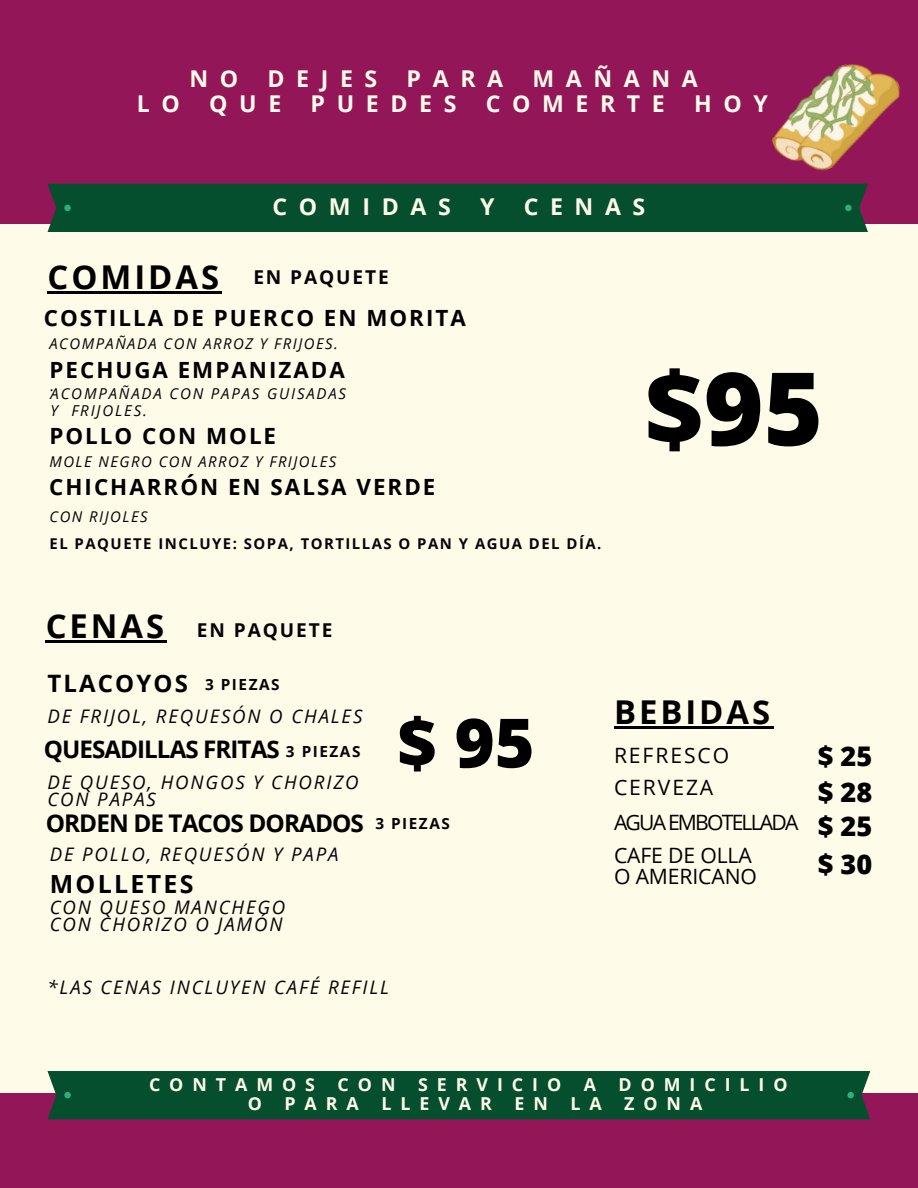
<style>
.page{position:relative;width:918px;height:1188px;background:#fffbe9}
.page>*{position:absolute;margin:0;border:0;box-sizing:border-box;transform-origin:0 0}
.t1{font:800 101.55px "Open Sans";color:#000}
.t2{font:800 68.1px "Open Sans";color:#000}
.t3{font:700 32.85px "Open Sans";letter-spacing:.09em;color:#000}
.t4{font:800 27.15px "Open Sans";color:#000}
.t5{font:700 25.05px "Open Sans";letter-spacing:.09em;color:#000}
.t6{font:700 24.3px "Open Sans";letter-spacing:-.04em;color:#000}
.t7{font:700 24.15px "Open Sans";letter-spacing:-.04em;color:#000}
.t8{font:700 24px "Open Sans";letter-spacing:.09em;color:#000}
.t9{font:700 23.1px "Open Sans";letter-spacing:.505em;color:#fffbe9}
.t10{font:700 22.35px "Open Sans";letter-spacing:.09em;color:#000}
.t11{font:21.15px "Open Sans";letter-spacing:-.005em;color:#000}
.t12{font:21.15px "Open Sans";letter-spacing:.09em;color:#000}
.t13{font:21.15px "Open Sans";letter-spacing:-.085em;color:#000}
.t14{font:700 19.05px "Open Sans";letter-spacing:.1em;color:#080305}
.t15{font:italic 18.75px/16.8px "Open Sans";letter-spacing:.1em;color:#080305}
.t16{font:700 17.85px "Open Sans";letter-spacing:.505em;color:#fffbe9}
.t17{font:700 15.3px "Open Sans";letter-spacing:.1em;color:#080305}
.t18{font:italic 15px "Open Sans";letter-spacing:.12em;color:#080305}
.t19{font:italic 14.85px "Open Sans";letter-spacing:.1em;color:#080305}
.t20{font:700 14.85px "Open Sans";letter-spacing:.1em;color:#080305}
</style>
<div class="page">
<div style="left:0;top:0;width:918px;height:224px;background:#931758"></div>
<div style="left:47px;top:184px;width:821px;height:48px;background:#054e2e"></div>
<div style="left:845px;top:205px;width:7px;height:6px;background:#27b27a;border-radius:50%"></div>
<div style="left:64px;top:205px;width:7px;height:6px;background:#27b27a;border-radius:50%"></div>
<div style="left:0;top:1094px;width:918px;height:94px;background:#931758"></div>
<div style="left:47px;top:1071px;width:823px;height:48px;background:#054e2e"></div>
<div style="left:847px;top:1092px;width:7px;height:6px;background:#27b27a;border-radius:50%"></div>
<div style="left:64px;top:1092px;width:7px;height:6px;background:#27b27a;border-radius:50%"></div>
<img style="left:756px;top:64px;width:145px;height:120px">
<hr style="left:47px;top:291px;width:175px;height:2px;background:#000">
<hr style="left:614px;top:727px;width:159px;height:2px;background:#000">
<hr style="left:46px;top:640px;width:121px;height:2px;background:#000">
<p class="t9" style="left:189px;top:63px;width:50px">N O</p>
<p class="t9" style="left:267px;top:63px;width:111px">DEJES</p>
<p class="t9" style="left:407px;top:63px;width:98px">PARA</p>
<p class="t9" style="left:532px;top:63px;width:167px">MAÑANA</p>
<p class="t9" style="left:137px;top:87px;width:45px">L O</p>
<p class="t9" style="left:209px;top:87px;width:74px">QUE</p>
<p class="t9" style="left:311px;top:87px;width:147px">PUEDES</p>
<p class="t9" style="left:486px;top:87px;width:181px">COMERTE</p>
<p class="t9" style="left:694px;top:87px;width:75px">HOY</p>
<p class="t9" style="left:273px;top:190px;width:180px">COMIDAS</p>
<p class="t9" style="left:480px;top:190px;width:16px">Y</p>
<p class="t9" style="left:524px;top:190px;width:123px">CENAS</p>
<p class="t3" style="left:47px;top:254px;width:173px">COMIDAS</p>
<p class="t14" style="left:253px;top:264px;width:137px">EN PAQUETE</p>
<p class="t10" style="left:44px;top:302px;width:424px">COSTILLA DE PUERCO EN MORITA</p>
<p class="t10" style="left:50px;top:355px;width:297px">PECHUGA EMPANIZADA</p>
<p class="t18" style="left:50px;top:375px;width:5px">.</p>
<p class="t19" style="left:50px;top:333px;width:290px">ACOMPAÑADA CON ARROZ Y FRIJOES.</p>
<p class="t18" style="left:50px;top:383px;width:297px">ACOMPAÑADA CON PAPAS GUISADAS</p>
<p class="t18" style="left:50px;top:399px;width:98px">Y FRIJOLES.</p>
<p class="t10" style="left:49px;top:420px;width:228px">POLLO CON MOLE</p>
<p class="t19" style="left:49px;top:452px;width:288px">MOLE NEGRO CON ARROZ Y FRIJOLES</p>
<p class="t10" style="left:49px;top:471px;width:388px">CHICHARRÓN EN SALSA VERDE</p>
<p class="t19" style="left:50px;top:506px;width:100px">CON RIJOLES</p>
<p class="t20" style="left:50px;top:533px;width:553px">EL PAQUETE INCLUYE: SOPA, TORTILLAS O PAN Y AGUA DEL DÍA.</p>
<p class="t1" style="left:644px;top:337px;width:180px">$95</p>
<p class="t3" style="left:46px;top:603px;width:120px">CENAS</p>
<p class="t8" style="left:47px;top:666px;width:142px">TLACOYOS</p>
<p class="t14" style="left:197px;top:617px;width:137px">EN PAQUETE</p>
<p class="t17" style="left:205px;top:674px;width:76px">3 PIEZAS</p>
<p class="t15" style="left:47px;top:707px;width:316px">DE FRIJOL, REQUESÓN O CHALES</p>
<p class="t7" style="left:44px;top:732px;width:238px">QUESADILLAS FRITAS</p>
<p class="t17" style="left:286px;top:740px;width:76px">3 PIEZAS</p>
<p class="t15" style="left:47px;top:774px;width:313px">DE QUESO, HONGOS Y CHORIZO<br>CON PAPAS</p>
<p class="t6" style="left:46px;top:806px;width:320px">ORDEN DE TACOS DORADOS</p>
<p class="t15" style="left:50px;top:845px;width:290px">DE POLLO, REQUESÓN Y PAPA</p>
<p class="t5" style="left:50px;top:866px;width:145px">MOLLETES</p>
<p class="t15" style="left:50px;top:899px;width:237px">CON QUESO MANCHEGO</p>
<p class="t15" style="left:50px;top:916px;width:234px">CON CHORIZO O JAMÓN</p>
<p class="t2" style="left:397px;top:695px;width:139px">$ 95</p>
<p class="t17" style="left:375px;top:813px;width:76px">3 PIEZAS</p>
<p class="t15" style="left:47px;top:979px;width:343px">*LAS CENAS INCLUYEN CAFÉ REFILL</p>
<p class="t3" style="left:614px;top:689px;width:158px">BEBIDAS</p>
<p class="t12" style="left:614px;top:740px;width:117px">REFRESCO</p>
<p class="t4" style="left:818px;top:737px;width:56px">$ 25</p>
<p class="t12" style="left:614px;top:773px;width:101px">CERVEZA</p>
<p class="t4" style="left:818px;top:773px;width:56px">$ 28</p>
<p class="t13" style="left:614px;top:807px;width:186px">AGUA EMBOTELLADA</p>
<p class="t4" style="left:818px;top:807px;width:56px">$ 25</p>
<p class="t11" style="left:614px;top:841px;width:139px">CAFE DE OLLA</p>
<p class="t11" style="left:614px;top:861px;width:144px">O AMERICANO</p>
<p class="t4" style="left:818px;top:845px;width:56px">$ 30</p>
<p class="t16" style="left:149px;top:1072px;width:168px">CONTAMOS</p>
<p class="t16" style="left:338px;top:1072px;width:59px">CON</p>
<p class="t16" style="left:418px;top:1072px;width:145px">SERVICIO</p>
<p class="t16" style="left:584px;top:1072px;width:14px">A</p>
<p class="t16" style="left:619px;top:1072px;width:171px">DOMICILIO</p>
<p class="t16" style="left:248px;top:1091px;width:16px">O</p>
<p class="t16" style="left:285px;top:1091px;width:76px">PARA</p>
<p class="t16" style="left:381px;top:1091px;width:112px">LLEVAR</p>
<p class="t16" style="left:514px;top:1091px;width:35px">E N</p>
<p class="t16" style="left:570px;top:1091px;width:33px">L A</p>
<p class="t16" style="left:624px;top:1091px;width:80px">ZONA</p>
</div>
